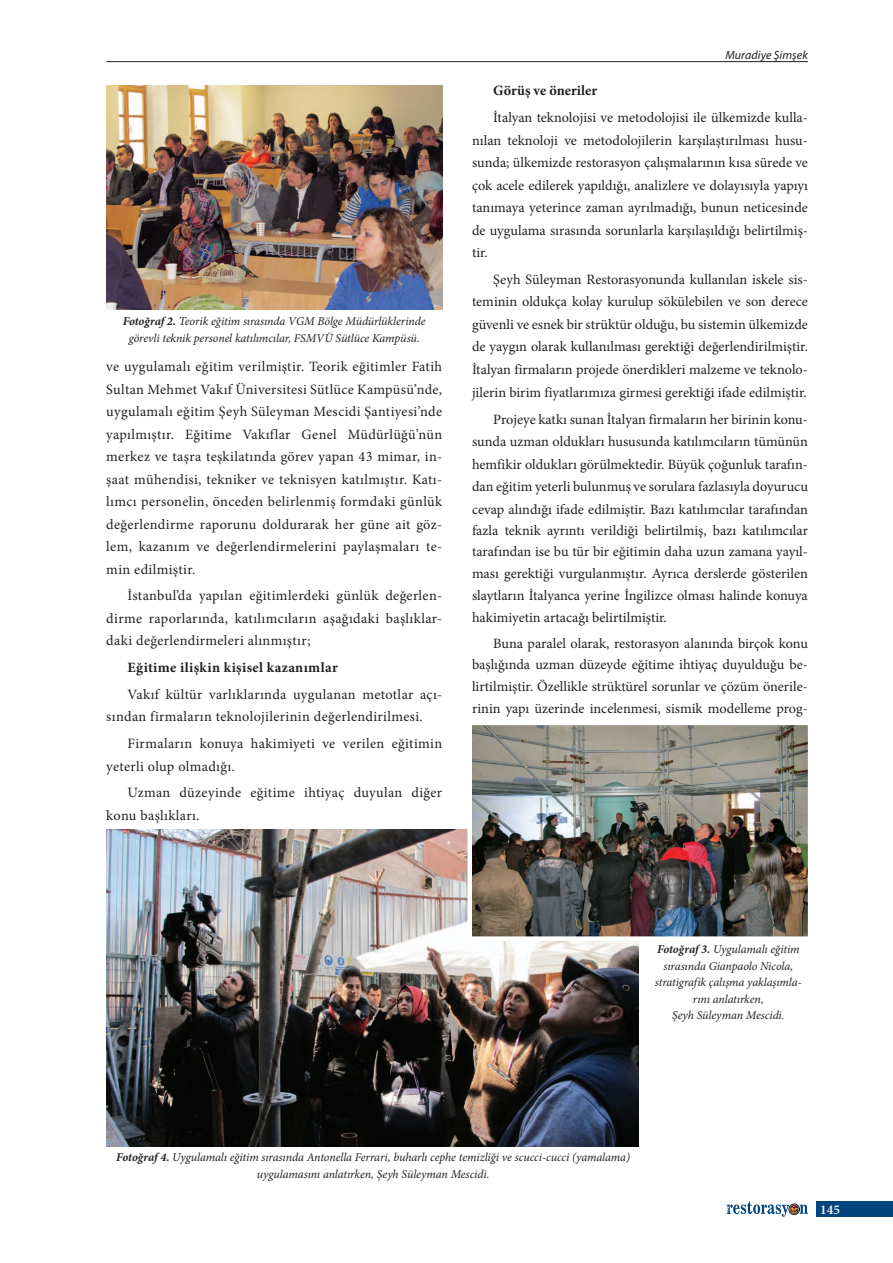
<style>
.page{position:relative;width:893px;height:1263px;background:#fff}
.page>*{position:absolute;margin:0;border:0;box-sizing:border-box;transform-origin:0 0}
.METİN_TEMEL{font:14.25px/22.5px "Minion Pro";letter-spacing:.015em;color:#231f20;text-align:justify}
.METİN_TEMEL-2{font:700 14.25px "Minion Pro";letter-spacing:.025em;color:#231f20}
.METİN_TEMEL-3{font:700 14.25px "Minion Pro";color:#231f20}
.t1{font:600 13.5px "Minion Pro";color:#fff}
.ResimAlti{font:italic 12px/16.5px "Minion Pro";letter-spacing:-.01em;color:#231f20;text-align:center}
.t2{font:italic 12px "Myriad Pro";letter-spacing:.01em;color:#231f20}
.s1{font-weight:700}
</style>
<div class="page">
<div style="left:816px;top:1201px;width:77px;height:16px;background:#00467e"></div>
<svg style="left:727px;top:1201px;width:81px;height:16px"></svg>
<hr style="left:106px;top:61px;width:702px;height:1px;background:#231f20">
<img style="left:106px;top:85px;width:336px;height:224px">
<img style="left:106px;top:829px;width:532px;height:317px">
<img style="left:465px;top:725px;width:343px;height:218px">
<p class="ResimAlti" style="left:123px;top:313px;width:304px"><span class="s1">Fotoğraf 2.</span> Teorik eğitim sırasında VGM Bölge Müdürlüklerinde görevli teknik personel katılımcılar, FSMVÜ Sütlüce Kampüsü.</p>
<p class="METİN_TEMEL" style="left:106px;top:355px;width:337px">ve uygulamalı eğitim verilmiştir. Teorik eğitimler Fatih Sultan Mehmet Vakıf Üniversitesi Sütlüce Kampüsü’nde, uygulamalı eğitim Şeyh Süleyman Mescidi Şantiyesi’nde yapılmıştır. Eğitime Vakıflar Genel Müdürlüğü’nün merkez ve taşra teşkilatında görev yapan 43 mimar, in&shy;şaat mühendisi, tekniker ve teknisyen katılmıştır. Katı&shy;lımcı personelin, önceden belirlenmiş formdaki günlük değerlendirme raporunu doldurarak her güne ait göz&shy;lem, kazanım ve değerlendirmelerini paylaşmaları te&shy;min edilmiştir.</p>
<p class="METİN_TEMEL" style="left:106px;top:585px;width:337px;text-indent:21px">İstanbul’da yapılan eğitimlerdeki günlük değerlen&shy;dirme raporlarında, katılımcıların aşağıdaki başlıklar&shy;daki değerlendirmeleri alınmıştır;</p>
<p class="METİN_TEMEL-2" style="left:128px;top:658px;width:212px">Eğitime ilişkin kişisel kazanımlar</p>
<p class="METİN_TEMEL" style="left:106px;top:683px;width:337px;text-indent:21px">Vakıf kültür varlıklarında uygulanan metotlar açı&shy;sından firmaların teknolojilerinin değerlendirilmesi.</p>
<p class="METİN_TEMEL" style="left:106px;top:732px;width:337px;text-indent:21px">Firmaların konuya hakimiyeti ve verilen eğitimin yeterli olup olmadığı.</p>
<p class="METİN_TEMEL" style="left:106px;top:782px;width:337px;text-indent:21px">Uzman düzeyinde eğitime ihtiyaç duyulan diğer konu başlıkları.</p>
<p class="t2" style="left:725px;top:48px;width:84px">Muradiye Şimşek</p>
<p class="METİN_TEMEL-3" style="left:493px;top:81px;width:105px">Görüş ve öneriler</p>
<p class="METİN_TEMEL" style="left:472px;top:106px;width:337px;text-indent:21px">İtalyan teknolojisi ve metodolojisi ile ülkemizde kulla&shy;nılan teknoloji ve metodolojilerin karşılaştırılması husu&shy;sunda; ülkemizde restorasyon çalışmalarının kısa sürede ve çok acele edilerek yapıldığı, analizlere ve dolayısıyla yapıyı tanımaya yeterince zaman ayrılmadığı, bunun neticesinde de uygulama sırasında sorunlarla karşılaşıldığı belirtilmiş&shy;tir.</p>
<p class="METİN_TEMEL" style="left:472px;top:268px;width:337px;text-indent:21px">Şeyh Süleyman Restorasyonunda kullanılan iskele sis&shy;teminin oldukça kolay kurulup sökülebilen ve son derece güvenli ve esnek bir strüktür olduğu, bu sistemin ülkemizde de yaygın olarak kullanılması gerektiği değerlendirilmiştir.<br>İtalyan firmaların projede önerdikleri malzeme ve teknolo&shy;jilerin birim fiyatlarımıza girmesi gerektiği ifade edilmiştir.</p>
<p class="METİN_TEMEL" style="left:472px;top:408px;width:337px;text-indent:21px">Projeye katkı sunan İtalyan firmaların her birinin konu&shy;sunda uzman oldukları hususunda katılımcıların tümünün hemfikir oldukları görülmektedir. Büyük çoğunluk tarafın&shy;dan eğitim yeterli bulunmuş ve sorulara fazlasıyla doyurucu cevap alındığı ifade edilmiştir. Bazı katılımcılar tarafından</p>
<p class="METİN_TEMEL" style="left:472px;top:519px;width:337px;line-height:21.8px">fazla teknik ayrıntı verildiği belirtilmiş, bazı katılımcılar tarafından ise bu tür bir eğitimin daha uzun zamana yayıl&shy;ması gerektiği vurgulanmıştır. Ayrıca derslerde gösterilen slaytların İtalyanca yerine İngilizce olması halinde konuya hakimiyetin artacağı belirtilmiştir.</p>
<p class="METİN_TEMEL" style="left:472px;top:632px;width:337px;line-height:21.8px;text-indent:21px">Buna paralel olarak, restorasyon alanında birçok konu başlığında uzman düzeyde eğitime ihtiyaç duyulduğu be&shy;lirtilmiştir. Özellikle strüktürel sorunlar ve çözüm önerile&shy;rinin yapı üzerinde incelenmesi, sismik modelleme prog-</p>
<p class="ResimAlti" style="left:655px;top:941px;width:148px"><span class="s1">Fotoğraf 3.</span> Uygulamalı eğitim sırasında Gianpaolo Nicola, stratigrafik çalışma yaklaşımla&shy;rını anlatırken,<br>Şeyh Süleyman Mescidi.</p>
<p class="ResimAlti" style="left:116px;top:1149px;width:515px"><span class="s1">Fotoğraf 4.</span> Uygulamalı eğitim sırasında Antonella Ferrari, buharlı cephe temizliği ve scucci-cucci (yamalama) uygulamasını anlatırken, Şeyh Süleyman Mescidi.</p>
<p class="t1" style="left:820px;top:1200px;width:21px">145</p>
</div>
